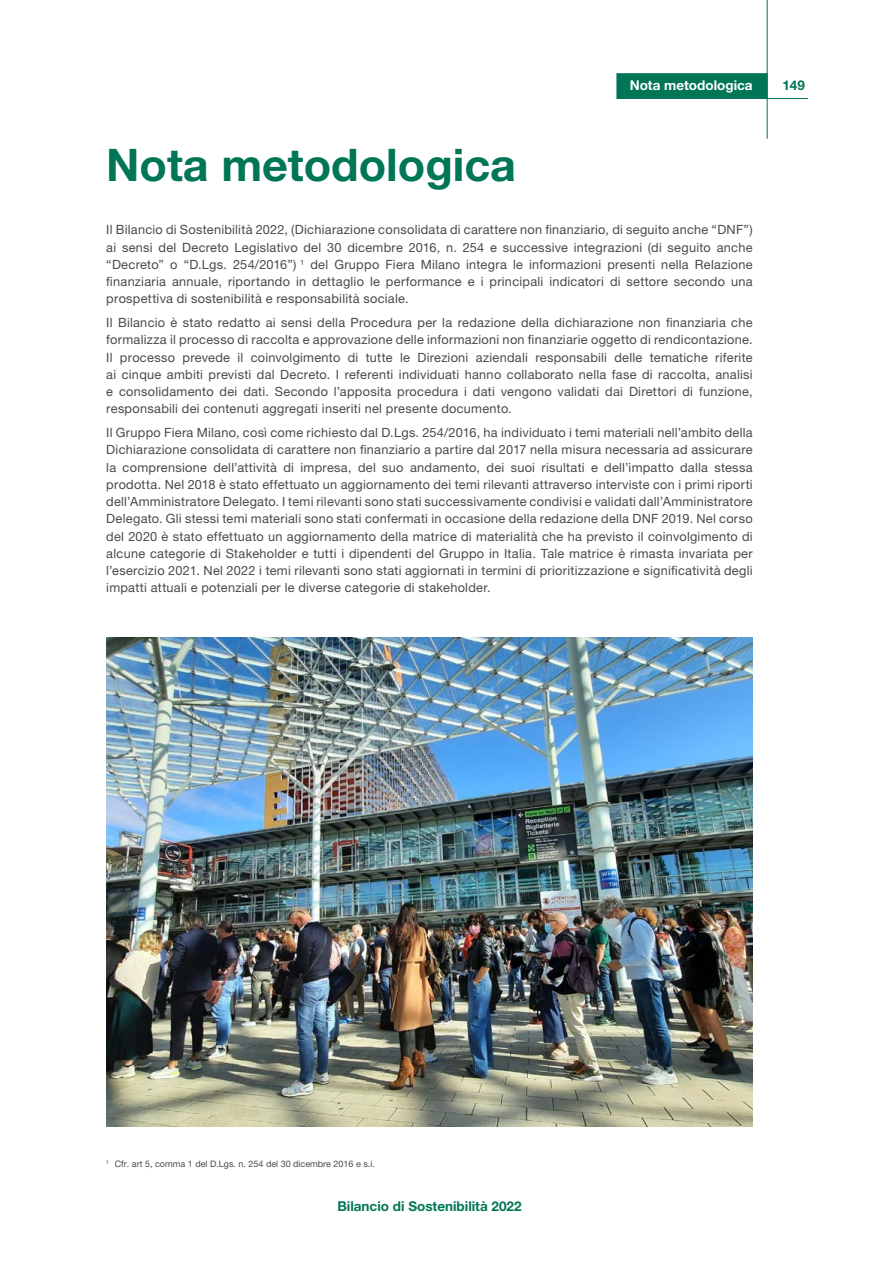
<style>
.page{position:relative;width:893px;height:1263px;background:#fff}
.page>*{position:absolute;margin:0;border:0;box-sizing:border-box;transform-origin:0 0}
.t1{font:700 45px "Helvetica Neue LT Pro";color:#007656}
.t2{font:700 13.5px "Helvetica Neue LT Pro";color:#007656}
.t3{font:700 13.5px "Helvetica Neue LT Pro";color:#fff}
.t4{font:12.75px/17.2px "Helvetica Neue LT Pro";letter-spacing:.02em;color:#4a4a49;text-align:justify}
.t5{font:9px "Helvetica Neue LT Pro";color:#4a4a49}
</style>
<div class="page">
<hr style="left:765px;top:98px;width:43px;height:1px;background:#007656">
<div style="left:617px;top:73px;width:150px;height:26px;background:#007656;border:1px solid #007656"></div>
<hr style="left:767px;top:0;width:1px;height:139px;background:#007656">
<img style="left:106px;top:638px;width:647px;height:489px">
<h1 class="t1" style="left:106px;top:137px;width:411px">Nota metodologica</h1>
<p class="t3" style="left:630px;top:77px;width:124px">Nota metodologica</p>
<p class="t2" style="left:782px;top:77px;width:24px">149</p>
<p class="t4" style="left:106px;top:221px;width:648px">Il Bilancio di Sostenibilità 2022, (Dichiarazione consolidata di carattere non finanziario, di seguito anche “DNF”) ai sensi del Decreto Legislativo del 30 dicembre 2016, n. 254 e successive integrazioni (di seguito anche “Decreto” o “D.Lgs. 254/2016”) <sup>1</sup> del Gruppo Fiera Milano integra le informazioni presenti nella Relazione finanziaria annuale, riportando in dettaglio le performance e i principali indicatori di settore secondo una prospettiva di sostenibilità e responsabilità sociale.</p>
<p class="t4" style="left:106px;top:314px;width:648px">Il Bilancio è stato redatto ai sensi della Procedura per la redazione della dichiarazione non finanziaria che formalizza il processo di raccolta e approvazione delle informazioni non finanziarie oggetto di rendicontazione.<br>Il processo prevede il coinvolgimento di tutte le Direzioni aziendali responsabili delle tematiche riferite ai cinque ambiti previsti dal Decreto. I referenti individuati hanno collaborato nella fase di raccolta, analisi e consolidamento dei dati. Secondo l’apposita procedura i dati vengono validati dai Direttori di funzione, responsabili dei contenuti aggregati inseriti nel presente documento.</p>
<p class="t4" style="left:106px;top:424px;width:648px">Il Gruppo Fiera Milano, così come richiesto dal D.Lgs. 254/2016, ha individuato i temi materiali nell’ambito della Dichiarazione consolidata di carattere non finanziario a partire dal 2017 nella misura necessaria ad assicurare la comprensione dell’attività di impresa, del suo andamento, dei suoi risultati e dell’impatto dalla stessa prodotta. Nel 2018 è stato effettuato un aggiornamento dei temi rilevanti attraverso interviste con i primi riporti dell’Amministratore Delegato. I temi rilevanti sono stati successivamente condivisi e validati dall’Amministratore Delegato. Gli stessi temi materiali sono stati confermati in occasione della redazione della DNF 2019. Nel corso del 2020 è stato effettuato un aggiornamento della matrice di materialità che ha previsto il coinvolgimento di alcune categorie di Stakeholder e tutti i dipendenti del Gruppo in Italia. Tale matrice è rimasta invariata per l’esercizio 2021. Nel 2022 i temi rilevanti sono stati aggiornati in termini di prioritizzazione e significatività degli impatti attuali e potenziali per le diverse categorie di stakeholder.</p>
<p class="t5" style="left:106px;top:1159px;width:270px"><sup>1</sup> Cfr. art 5, comma 1 del D.Lgs. n. 254 del 30 dicembre 2016 e s.i.</p>
<p class="t2" style="left:337px;top:1198px;width:186px">Bilancio di Sostenibilità 2022</p>
</div>
